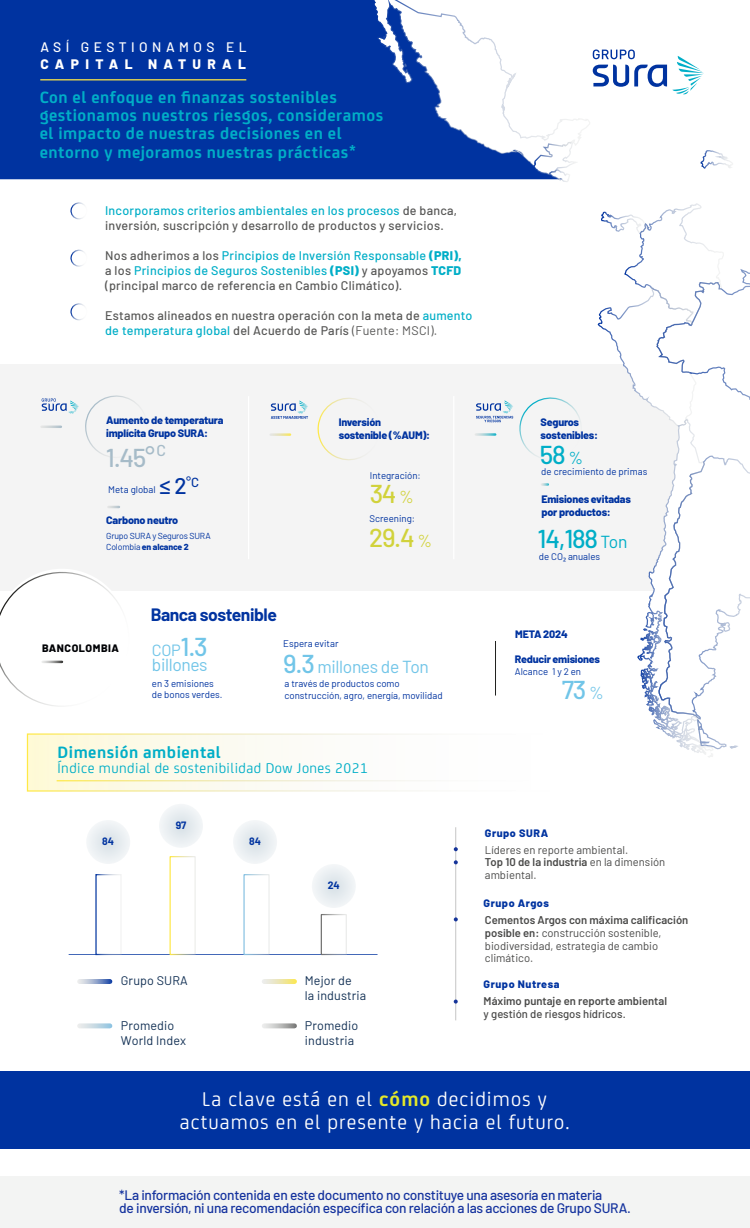
<style>
.page{position:relative;width:750px;height:1228px;background:#fff}
.page>*{position:absolute;margin:0;border:0;box-sizing:border-box;transform-origin:0 0}
.t1{font:500 25.88px "Barlow";letter-spacing:-.05em;color:#00aec7}
.t2{font:500 25.88px "Barlow";color:#d1d23b}
.t3{font:500 25.88px "Barlow";color:#a6bbc8}
.t4{font:500 25.88px "Barlow";color:#71c5e8}
.t5{font:500 22.5px "Barlow";color:#0033a0}
.t6{font:21.25px/22.5px "FS Joey";letter-spacing:.05em;color:#fff;text-align:center}
.t7{font:700 17.5px/18.2px "FS Joey";letter-spacing:.03em;color:#00aec7}
.t8{font:700 17.5px "Barlow";letter-spacing:-.025em;color:#0033a0}
.t9{font:17.38px "Barlow";letter-spacing:-.02em;color:#71c5e8}
.t10{font:16.25px "Barlow";color:#71c5e8}
.t11{font:15px "FS Joey";letter-spacing:.03em;color:#00aec7}
.t12{font:500 13.75px/12.9px "Barlow";letter-spacing:-.02em;color:#15339e}
.t13{font:500 13.75px "Barlow";letter-spacing:.325em;color:#fff}
.t14{font:800 13.75px "Barlow";letter-spacing:.46em;color:#fff}
.t15{font:500 12.5px/15px "Barlow";letter-spacing:.02em;color:#575756}
.t16{font:12.5px/15px "Barlow";letter-spacing:.01em;color:#123054}
.t17{font:11.25px/12.9px "Barlow";color:#4a4a49}
.t18{font:600 11.25px "Barlow";color:#4a4a49}
.t19{font:500 11.25px "Barlow";color:#4a4a49}
.t20{font:800 10.75px/12.9px "Barlow";letter-spacing:-.02em;color:#0033a0}
.t21{font:800 10.75px "Barlow";letter-spacing:.05em;color:#0033a0}
.t22{font:800 10.75px "Barlow";letter-spacing:.05em;color:#000205}
.t23{font:700 10.38px "Barlow";letter-spacing:.01em;color:#0033a0}
.t24{font:9.62px/11.8px "Barlow";color:#0033a0}
.t25{font:8.75px/10.5px "Barlow";letter-spacing:-.02em;color:#0033a0}
.s1{color:#00aec7}
.s2{font-weight:800;color:#00aec7}
.s3{font-weight:400}
.s4{font-weight:800}
.s5{font-weight:400;font-size:17.38px}
.s6{font-weight:500;font-size:25.88px}
.s7{font-family:"Myriad Pro"}
.s8{font-weight:600}
.s9{font-weight:700;color:#e3e829}
</style>
<div class="page">
<svg style="left:26px;top:733px;width:393px;height:59px"></svg>
<hr style="left:57px;top:780px;width:484px;height:1px;background:#fff">
<div style="left:0;top:0;width:372px;height:179px;background:#0033a0"></div>
<div style="left:0;top:364px;width:597px;height:227px;background:#f4f4f4"></div>
<svg style="left:597px;top:203px;width:153px;height:554px"></svg>
<svg style="left:372px;top:0;width:361px;height:182px"></svg>
<hr style="left:40px;top:79px;width:206px;height:1px;background:#ffe946">
<svg style="left:71px;top:202px;width:14px;height:17px"></svg>
<svg style="left:71px;top:250px;width:14px;height:17px"></svg>
<svg style="left:71px;top:303px;width:13px;height:17px"></svg>
<hr style="left:453px;top:396px;width:1px;height:163px;background:#fff">
<hr style="left:248px;top:396px;width:1px;height:163px;background:#fff">
<div style="left:42px;top:392px;width:109px;height:70px;background:#f4f4f4"></div>
<svg style="left:108px;top:506px;width:11px;height:2px"></svg>
<svg style="left:271px;top:400px;width:37px;height:19px"></svg>
<hr style="left:271px;top:433px;width:19px;height:3px;background:#fff">
<div style="left:317px;top:394px;width:67px;height:70px;background:#f4f4f4"></div>
<svg style="left:476px;top:393px;width:111px;height:72px"></svg>
<svg style="left:542px;top:483px;width:6px;height:3px"></svg>
<svg style="left:0;top:563px;width:138px;height:144px"></svg>
<div style="left:0;top:1071px;width:750px;height:77px;background:#0033a0"></div>
<svg style="left:87px;top:820px;width:43px;height:44px"></svg>
<hr style="left:69px;top:954px;width:309px;height:1px;background:#0033a0">
<div style="left:95px;top:874px;width:27px;height:81px;border:1px solid #fff"></div>
<div style="left:243px;top:874px;width:27px;height:81px;border:1px solid #fff"></div>
<div style="left:170px;top:856px;width:26px;height:99px;border:1px solid #fff"></div>
<div style="left:321px;top:914px;width:26px;height:41px;border:1px solid #fff"></div>
<svg style="left:234px;top:820px;width:43px;height:44px"></svg>
<svg style="left:312px;top:864px;width:43px;height:44px"></svg>
<svg style="left:159px;top:804px;width:44px;height:43px"></svg>
<svg style="left:80px;top:979px;width:30px;height:5px"></svg>
<svg style="left:264px;top:979px;width:30px;height:5px"></svg>
<svg style="left:80px;top:1023px;width:30px;height:5px"></svg>
<svg style="left:264px;top:1023px;width:30px;height:5px"></svg>
<hr style="left:455px;top:827px;width:1px;height:192px;background:#575756">
<svg style="left:454px;top:847px;width:4px;height:4px"></svg>
<svg style="left:454px;top:860px;width:4px;height:4px"></svg>
<svg style="left:454px;top:917px;width:4px;height:4px"></svg>
<svg style="left:454px;top:999px;width:4px;height:4px"></svg>
<div style="left:0;top:1176px;width:750px;height:52px;background:#f3f4f3"></div>
<p class="t13" style="left:41px;top:37px;width:208px">ASÍ GESTIONAMOS EL</p>
<p class="t14" style="left:41px;top:53px;width:207px">CAPITAL NATURAL</p>
<h3 class="t7" style="left:40px;top:87px;width:345px">Con el enfoque en finanzas sostenibles gestionamos nuestros riesgos, consideramos el impacto de nuestras decisiones en el entorno y mejoramos nuestras prácticas*</h3>
<p class="t15" style="left:105px;top:202px;width:354px"><span class="s1">Incorporamos criterios ambientales en los procesos</span> de banca, inversión, suscripción y desarrollo de productos y servicios.</p>
<p class="t15" style="left:105px;top:247px;width:358px;text-align:justify">Nos adherimos a los <span class="s1">Principios de Inversión Responsable</span> <span class="s2">(PRI), </span>a los <span class="s1">Principios de Seguros Sostenibles</span> <span class="s2">(PSI)</span> y apoyamos <span class="s2">TCFD </span>(principal marco de referencia en Cambio Climático).</p>
<p class="t15" style="left:105px;top:307px;width:369px">Estamos alineados en nuestra operación con la meta de <span class="s1">aumento de temperatura global</span> del Acuerdo de París <span class="s3">(Fuente: MSCI).</span></p>
<p class="t20" style="left:106px;top:413px;width:119px">Aumento de temperatura implícita Grupo SURA:</p>
<h2 class="t5" style="left:160px;top:470px;width:41px">≤ 2<sup>°C</sup></h2>
<p class="t25" style="left:106px;top:530px;width:106px">Grupo SURA y Seguros SURA<br>Colombia <span class="s4">en alcance 2</span></p>
<p class="t20" style="left:339px;top:415px;width:93px">Inversión sostenible (%AUM):</p>
<p class="t24" style="left:370px;top:468px;width:52px">Integración:</p>
<h1 class="t3" style="left:106px;top:438px;width:61px">1.45°<sup>C</sup></h1>
<p class="t24" style="left:108px;top:483px;width:49px">Meta global</p>
<h1 class="t2" style="left:370px;top:475px;width:46px">34 <span class="s5">%</span></h1>
<p class="t24" style="left:369px;top:512px;width:47px">Screening:</p>
<p class="t20" style="left:106px;top:513px;width:73px">Carbono neutro</p>
<h1 class="t2" style="left:369px;top:518px;width:64px">29.4 <span class="s5">%</span></h1>
<p class="t22" style="left:42px;top:640px;width:78px">BANCOLOMBIA</p>
<h3 class="t8" style="left:151px;top:602px;width:128px">Banca sostenible</h3>
<h3 class="t10" style="left:152px;top:638px;width:57px">COP<span class="s6">1.3</span></h3>
<h3 class="t9" style="left:152px;top:651px;width:57px">billones</h3>
<p class="t24" style="left:152px;top:676px;width:72px">en 3 emisiones de bonos verdes.</p>
<p class="t24" style="left:283px;top:637px;width:57px">Espera evitar</p>
<h3 class="t9" style="left:283px;top:654px;width:147px"><span class="s6">9.3</span> millones de Ton</h3>
<p class="t24" style="left:285px;top:677px;width:160px">a través de productos como construcción, agro, energía, movilidad</p>
<h3 class="t7" style="left:58px;top:741px;width:165px">Dimensión ambiental</h3>
<p class="t11" style="left:58px;top:757px;width:312px">Índice mundial de sostenibilidad Dow Jones 2021</p>
<p class="t23" style="left:176px;top:817px;width:12px">97</p>
<p class="t23" style="left:102px;top:834px;width:14px">84</p>
<p class="t23" style="left:249px;top:834px;width:14px">84</p>
<p class="t23" style="left:328px;top:878px;width:14px">24</p>
<p class="t16" style="left:121px;top:972px;width:68px">Grupo SURA</p>
<p class="t16" style="left:305px;top:972px;width:63px">Mejor de<br>la industria</p>
<p class="t16" style="left:121px;top:1016px;width:67px">Promedio<br>World Index</p>
<p class="t16" style="left:305px;top:1016px;width:55px">Promedio industria</p>
<p class="t20" style="left:541px;top:415px;width:59px">Seguros sostenibles:</p>
<h1 class="t1" style="left:540px;top:436px;width:45px">58 <span class="s5">%</span></h1>
<p class="t24" style="left:541px;top:464px;width:108px">de crecimiento de primas</p>
<p class="t20" style="left:541px;top:492px;width:91px">Emisiones evitadas por productos:</p>
<p class="t24" style="left:539px;top:550px;width:63px">de CO<span class="s7">2</span> anuales</p>
<h1 class="t1" style="left:538px;top:519px;width:91px">14,188 <span class="s5">Ton</span></h1>
<p class="t20" style="left:515px;top:626px;width:54px">META 2024</p>
<p class="t20" style="left:515px;top:651px;width:87px">Reducir emisiones</p>
<p class="t24" style="left:515px;top:664px;width:68px">Alcance 1 y 2 en</p>
<h1 class="t4" style="left:562px;top:671px;width:43px">73 <span class="s5">%</span></h1>
<p class="t21" style="left:485px;top:825px;width:65px">Grupo SURA</p>
<p class="t17" style="left:485px;top:842px;width:182px">Líderes en reporte ambiental.<br><span class="s8">Top 10 de la industria</span> en la dimensión ambiental.</p>
<p class="t21" style="left:484px;top:895px;width:67px">Grupo Argos</p>
<p class="t17" style="left:485px;top:912px;width:205px"><span class="s8">Cementos Argos con máxima calificación posible en:</span> construcción sostenible, biodiversidad, estrategia de cambio climático.</p>
<p class="t21" style="left:484px;top:976px;width:77px">Grupo Nutresa</p>
<p class="t18" style="left:484px;top:992px;width:185px">Máximo puntaje en reporte ambiental</p>
<p class="t19" style="left:484px;top:1005px;width:144px">y gestión de riesgos hídricos.</p>
<h3 class="t6" style="left:180px;top:1086px;width:391px">La clave está en el <span class="s9">cómo</span> decidimos y actuamos en el presente y hacia el futuro.</h3>
<p class="t12" style="left:119px;top:1187px;width:513px">*La información contenida en este documento no constituye una asesoría en materia<br>de inversión, ni una recomendación específica con relación a las acciones de Grupo SURA.</p>
</div>
